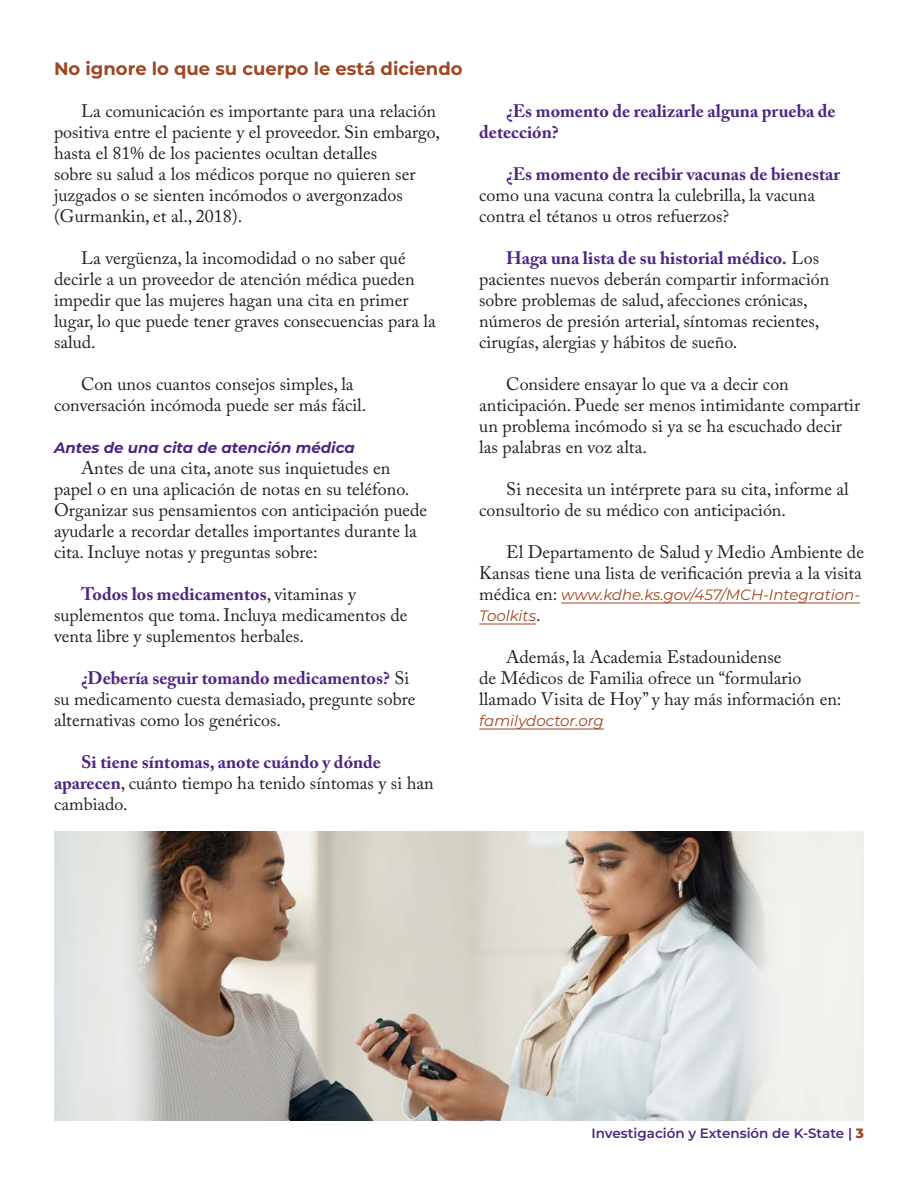
<style>
.page{position:relative;width:918px;height:1188px;background:#fff}
.page>*{position:absolute;margin:0;border:0;box-sizing:border-box;transform-origin:0 0}
.Body{font:18px/21px "Adobe Caslon Pro";color:#231f20}
.Body-2{font:700 18px/21px "Adobe Caslon Pro";color:#4e2582}
.Subhead{font:700 18px "Montserrat";color:#a04622}
.Body-3{font:italic 15px/21px "Montserrat";color:#a04622}
.Subhead_2{font:italic 700 15px "Montserrat";color:#4e2582}
.t1{font:600 13.5px "Montserrat";color:#4e2582}
.s1{font-weight:700;color:#4e2582}
.s2{font-family:"Adobe Caslon Pro";font-style:normal;font-size:18px;color:#231f20}
.s3{font-weight:800;color:#a04622}
</style>
<div class="page">
<hr style="left:561px;top:603px;width:299px;height:1px;background:#a04622">
<hr style="left:479px;top:624px;width:57px;height:1px;background:#a04622">
<hr style="left:479px;top:729px;width:125px;height:1px;background:#a04622">
<img style="left:54px;top:831px;width:810px;height:289px">
<p class="Subhead" style="left:54px;top:56px;width:410px">No ignore lo que su cuerpo le está diciendo</p>
<p class="Body" style="left:54px;top:100px;width:387px;text-indent:27px">La comunicación es importante para una relación positiva entre el paciente y el proveedor. Sin embargo, hasta el 81% de los pacientes ocultan detalles<br>sobre su salud a los médicos porque no quieren ser juzgados o se sienten incómodos o avergonzados (Gurmankin, et al., 2018).</p>
<p class="Body" style="left:54px;top:247px;width:383px;text-indent:27px">La vergüenza, la incomodidad o no saber qué decirle a un proveedor de atención médica pueden impedir que las mujeres hagan una cita en primer lugar, lo que puede tener graves consecuencias para la salud.</p>
<p class="Body" style="left:54px;top:373px;width:314px;text-indent:27px">Con unos cuantos consejos simples, la conversación incómoda puede ser más fácil.</p>
<p class="Subhead_2" style="left:54px;top:437px;width:302px">Antes de una cita de atención médica</p>
<p class="Body" style="left:54px;top:457px;width:375px;text-indent:27px">Antes de una cita, anote sus inquietudes en papel o en una aplicación de notas en su teléfono.<br>Organizar sus pensamientos con anticipación puede ayudarle a recordar detalles importantes durante la cita. Incluye notas y preguntas sobre:</p>
<p class="Body" style="left:54px;top:583px;width:355px;text-indent:27px"><span class="s1">Todos los medicamentos</span>, vitaminas y suplementos que toma. Incluya medicamentos de venta libre y suplementos herbales.</p>
<p class="Body" style="left:54px;top:667px;width:363px;text-indent:27px"><span class="s1">¿Debería seguir tomando medicamentos?</span> Si su medicamento cuesta demasiado, pregunte sobre alternativas como los genéricos.</p>
<p class="Body" style="left:54px;top:751px;width:381px;text-indent:27px"><span class="s1">Si tiene síntomas, anote cuándo y dónde aparecen</span>, cuánto tiempo ha tenido síntomas y si han cambiado.</p>
<p class="Body-2" style="left:479px;top:100px;width:358px;text-indent:27px">¿Es momento de realizarle alguna prueba de detección?</p>
<p class="Body" style="left:479px;top:163px;width:362px;text-indent:27px"><span class="s1">¿Es momento de recibir vacunas de bienestar </span>como una vacuna contra la culebrilla, la vacuna contra el tétanos u otros refuerzos?</p>
<p class="Body" style="left:479px;top:247px;width:352px;text-indent:27px"><span class="s1">Haga una lista de su historial médico.</span> Los pacientes nuevos deberán compartir información sobre problemas de salud, afecciones crónicas, números de presión arterial, síntomas recientes, cirugías, alergias y hábitos de sueño.</p>
<p class="Body" style="left:479px;top:373px;width:383px;text-indent:27px">Considere ensayar lo que va a decir con anticipación. Puede ser menos intimidante compartir un problema incómodo si ya se ha escuchado decir las palabras en voz alta.</p>
<p class="Body" style="left:479px;top:478px;width:371px;text-indent:27px">Si necesita un intérprete para su cita, informe al consultorio de su médico con anticipación.</p>
<p class="Body" style="left:479px;top:541px;width:386px;text-align:right">El Departamento de Salud y Medio Ambiente de<br>Kansas tiene una lista de verificación previa a la visita</p>
<p class="Body-3" style="left:479px;top:584px;width:382px"><span class="s2">médica en:</span> www.kdhe.ks.gov/457/MCH-Integration-<br>Toolkits<span class="s2">.</span></p>
<p class="Body" style="left:479px;top:646px;width:364px;text-indent:27px">Además, la Academia Estadounidense<br>de Médicos de Familia ofrece un “formulario llamado Visita de Hoy” y hay más información en:</p>
<p class="Body-3" style="left:479px;top:710px;width:126px">familydoctor.org</p>
<p class="t1" style="left:591px;top:1124px;width:274px">Investigación y Extensión de K-State | <span class="s3">3</span></p>
</div>
